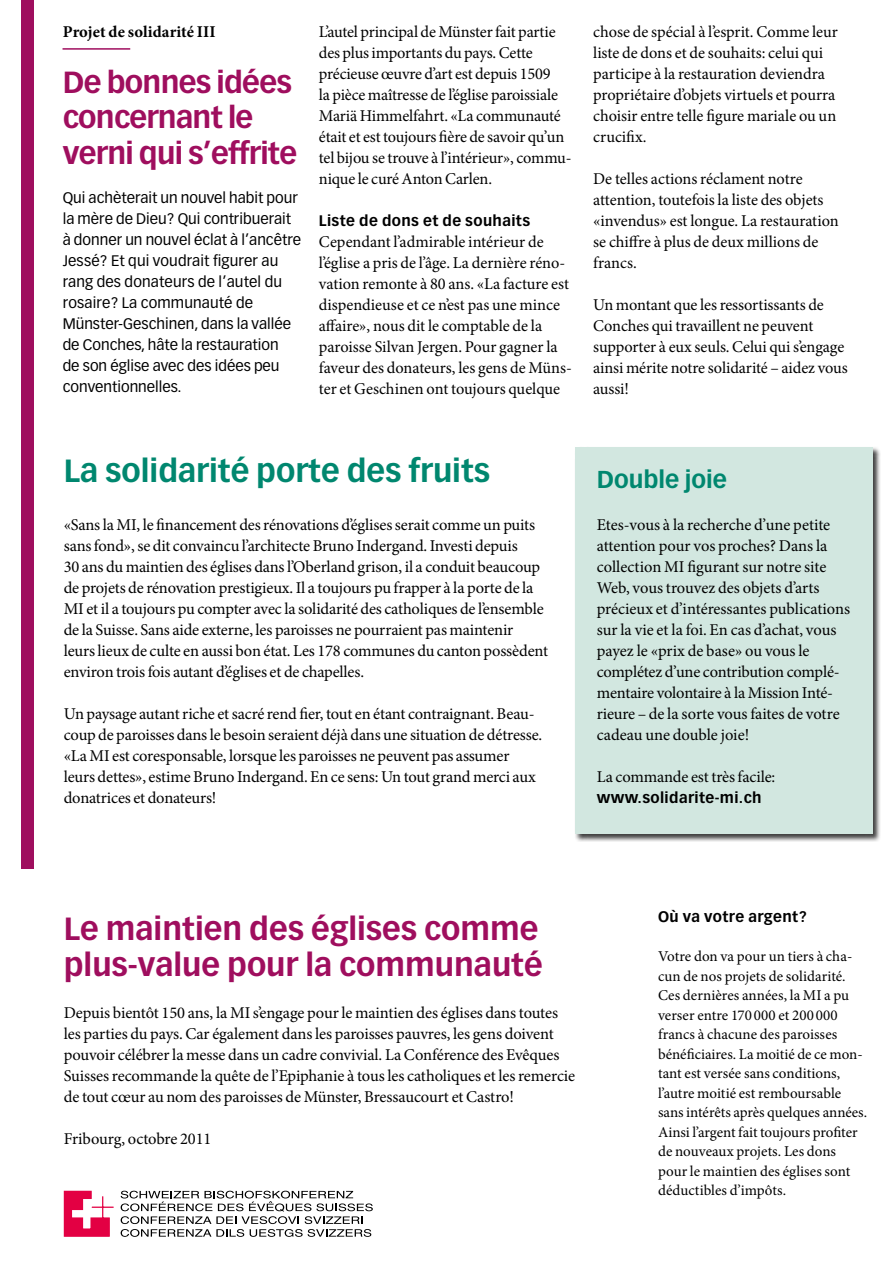
<style>
.page{position:relative;width:893px;height:1263px;background:#fff}
.page>*{position:absolute;margin:0;border:0;box-sizing:border-box;transform-origin:0 0}
.t1{font:700 31.5px/36px "Vectora LH";color:#9f0e5e}
.t2{font:700 31.5px "Vectora LH";color:#00876f}
.t3{font:700 30px/35.2px "Vectora LH";letter-spacing:-.025em;color:#9f0e5e}
.t4{font:700 24px "Vectora LH";color:#00876f}
.t5{font:16.5px/21px "Minion Pro";letter-spacing:-.01em;color:#000}
.t6{font:700 16.5px "Minion Pro";letter-spacing:.005em;color:#000}
.t7{font:15px/19.5px "Minion Pro";color:#000}
.t8{font:15px/21px "Vectora LH";color:#000}
.t9{font:700 15px "Vectora LH";letter-spacing:.025em;color:#000}
</style>
<div class="page">
<div style="left:574px;top:446px;width:306px;height:396px;background:#000;opacity:.75"></div>
<div style="left:575px;top:448px;width:298px;height:386px;background:#d2e7e0"></div>
<div style="left:21px;top:0;width:13px;height:868px;background:#9f0e5e"></div>
<hr style="left:63px;top:48px;width:67px;height:2px;background:#9f0e5e">
<svg style="left:64px;top:1191px;width:50px;height:46px"></svg>
<svg style="left:121px;top:1191px;width:252px;height:46px"></svg>
<p class="t6" style="left:63px;top:20px;width:154px">Projet de solidarité III</p>
<h2 class="t3" style="left:63px;top:65px;width:236px">De bonnes idées concernant le verni qui s’effrite</h2>
<p class="t8" style="left:63px;top:188px;width:240px">Qui achèterait un nouvel habit pour la mère de Dieu? Qui contribuerait à donner un nouvel éclat à l’ancêtre<br>Jessé? Et qui voudrait figurer au rang des donateurs de l’autel du rosaire? La communauté de<br>Münster-Geschinen, dans la vallée de Conches, hâte la restauration<br>de son église avec des idées peu conventionnelles.</p>
<p class="t5" style="left:319px;top:21px;width:254px">L’autel principal de Münster fait partie des plus importants du pays. Cette précieuse œuvre d’art est depuis 1509<br>la pièce maîtresse de l’église paroissiale Mariä Himmelfahrt. «La communauté était et est toujours fière de savoir qu’un tel bijou se trouve à l’intérieur», commu&shy;nique le curé Anton Carlen.</p>
<p class="t9" style="left:319px;top:211px;width:213px">Liste de dons et de souhaits</p>
<p class="t5" style="left:319px;top:231px;width:254px">Cependant l’admirable intérieur de l’église a pris de l’âge. La dernière réno&shy;vation remonte à 80 ans. «La facture est dispendieuse et ce n’est pas une mince affaire», nous dit le comptable de la paroisse Silvan Jergen. Pour gagner la faveur des donateurs, les gens de Müns&shy;ter et Geschinen ont toujours quelque</p>
<p class="t5" style="left:593px;top:21px;width:246px">chose de spécial à l’esprit. Comme leur liste de dons et de souhaits: celui qui participe à la restauration deviendra propriétaire d’objets virtuels et pourra choisir entre telle figure mariale ou un crucifix.</p>
<p class="t5" style="left:593px;top:168px;width:247px">De telles actions réclament notre attention, toutefois la liste des objets «invendus» est longue. La restauration se chiffre à plus de deux millions de francs.</p>
<p class="t5" style="left:593px;top:294px;width:256px">Un montant que les ressortissants de<br>Conches qui travaillent ne peuvent supporter à eux seuls. Celui qui s’engage ainsi mérite notre solidarité – aidez vous aussi!</p>
<h1 class="t2" style="left:64px;top:451px;width:428px">La solidarité porte des fruits</h1>
<p class="t5" style="left:64px;top:514px;width:486px">«Sans la MI, le financement des rénovations d’églises serait comme un puits sans fond», se dit convaincu l’architecte Bruno Indergand. Investi depuis<br>30 ans du maintien des églises dans l’Oberland grison, il a conduit beaucoup de projets de rénovation prestigieux. Il a toujours pu frapper à la porte de la MI et il a toujours pu compter avec la solidarité des catholiques de l’ensemble de la Suisse. Sans aide externe, les paroisses ne pourraient pas maintenir leurs lieux de culte en aussi bon état. Les 178 communes du canton possèdent environ trois fois autant d’églises et de chapelles.</p>
<p class="t5" style="left:64px;top:703px;width:480px">Un paysage autant riche et sacré rend fier, tout en étant contraignant. Beau&shy;coup de paroisses dans le besoin seraient déjà dans une situation de détresse. «La MI est coresponsable, lorsque les paroisses ne peuvent pas assumer leurs dettes», estime Bruno Indergand. En ce sens: Un tout grand merci aux donatrices et donateurs!</p>
<h3 class="t4" style="left:597px;top:465px;width:132px">Double joie</h3>
<p class="t5" style="left:597px;top:514px;width:255px">Etes-vous à la recherche d’une petite attention pour vos proches? Dans la collection MI figurant sur notre site Web, vous trouvez des objets d’arts précieux et d’intéressantes publications sur la vie et la foi. En cas d’achat, vous payez le «prix de base» ou vous le complétez d’une contribution complé&shy;mentaire volontaire à la Mission Inté&shy;rieure – de la sorte vous faites de votre cadeau une double joie!</p>
<p class="t5" style="left:597px;top:766px;width:180px">La commande est très facile:</p>
<p class="t9" style="left:597px;top:788px;width:166px">www.solidarite-mi.ch</p>
<h1 class="t1" style="left:64px;top:911px;width:480px">Le maintien des églises comme plus-value pour la communauté</h1>
<p class="t5" style="left:64px;top:1003px;width:513px">Depuis bientôt 150 ans, la MI s’engage pour le maintien des églises dans toutes les parties du pays. Car également dans les paroisses pauvres, les gens doivent pouvoir célébrer la messe dans un cadre convivial. La Conférence des Evêques Suisses recommande la quête de l’Epiphanie à tous les catholiques et les remercie de tout cœur au nom des paroisses de Münster, Bressaucourt et Castro!</p>
<p class="t5" style="left:64px;top:1129px;width:149px">Fribourg, octobre 2011</p>
<p class="t9" style="left:658px;top:908px;width:150px">Où va votre argent?</p>
<p class="t7" style="left:658px;top:947px;width:211px">Votre don va pour un tiers à cha&shy;cun de nos projets de solidarité.<br>Ces dernières années, la MI a pu verser entre 170 000 et 200 000 francs à chacune des paroisses bénéficiaires. La moitié de ce mon&shy;tant est versée sans conditions, l’autre moitié est remboursable sans intérêts après quelques années.<br>Ainsi l’argent fait toujours profiter de nouveaux projets. Les dons pour le maintien des églises sont déductibles d’impôts.</p>
</div>
